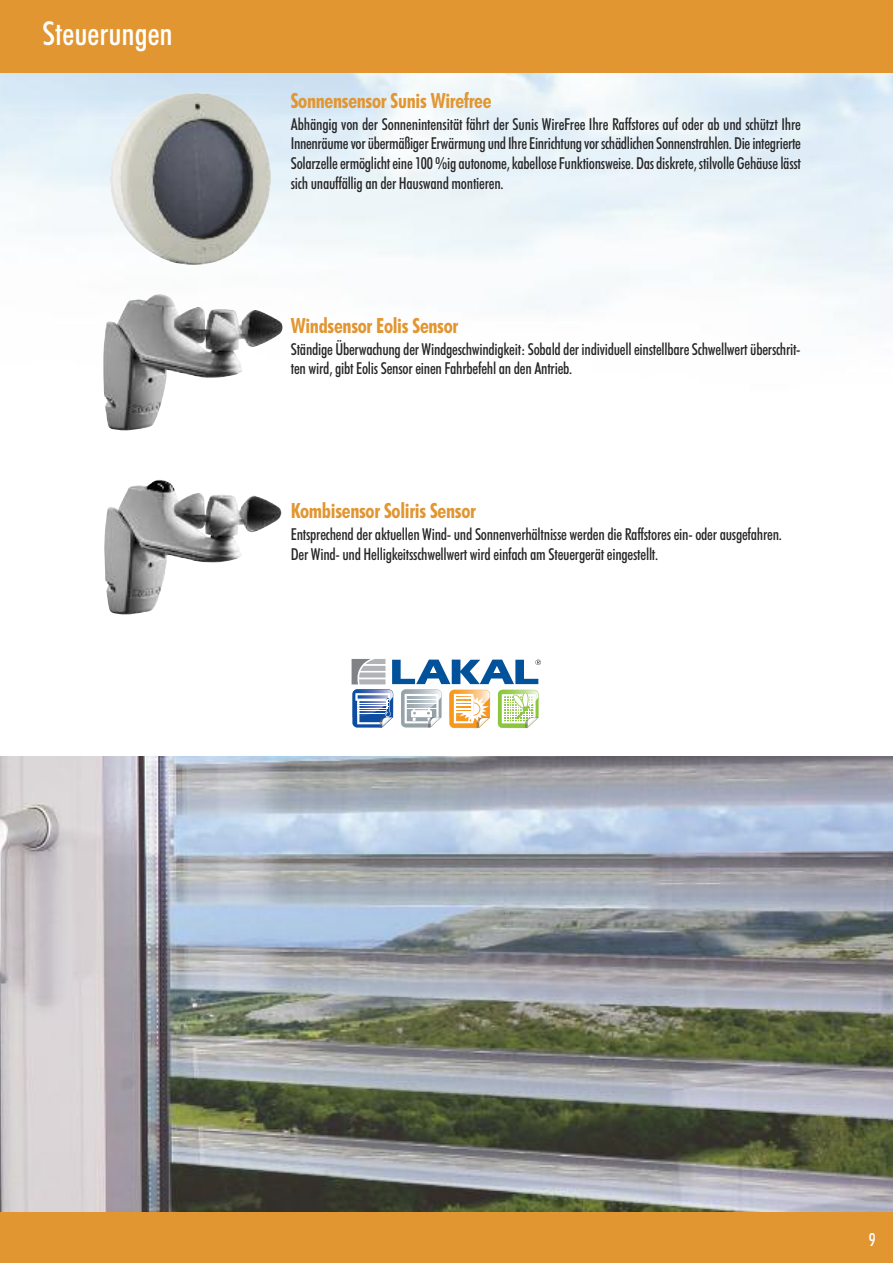
<style>
.page{position:relative;width:893px;height:1263px;background:#fff}
.page>*{position:absolute;margin:0;border:0;box-sizing:border-box;transform-origin:0 0}
.t1{font:500 condensed 33px "Futura BT";color:#fff}
.t2{font:700 condensed 21px "Futura BT";letter-spacing:-.015em;color:#e29632}
.t3{font:500 condensed 18px "Futura BT";color:#fff}
.t4{font:500 condensed 16.5px/19.8px "Futura BT";letter-spacing:-.015em;color:#272627}
</style>
<div class="page">
<img style="left:0;top:756px;width:893px;height:456px">
<img style="left:0;top:72px;width:893px;height:408px">
<div style="left:0;top:1212px;width:893px;height:51px;background:#e29632"></div>
<div style="left:0;top:0;width:893px;height:72px;background:#e29632"></div>
<img style="left:104px;top:480px;width:178px;height:134px">
<img style="left:103px;top:294px;width:180px;height:136px">
<img style="left:110px;top:93px;width:161px;height:172px">
<svg style="left:352px;top:659px;width:189px;height:69px"></svg>
<h1 class="t1" style="left:43px;top:14px;width:132px">Steuerungen</h1>
<p class="t2" style="left:291px;top:88px;width:202px">Sonnensensor Sunis Wirefree</p>
<p class="t4" style="left:291px;top:114px;width:512px;text-align:justify">Abhängig von der Sonnenintensität fährt der Sunis WireFree Ihre Raffstores auf oder ab und schützt Ihre InnenräumevorübermäßigerErwärmungundIhreEinrichtungvorschädlichenSonnenstrahlen. Dieintegrierte Solarzelleermöglichteine100%igautonome,kabelloseFunktionsweise. Dasdiskrete,stilvolle Gehäuselässt sich unauffällig an der Hauswand montieren.</p>
<p class="t2" style="left:291px;top:313px;width:169px">Windsensor Eolis Sensor</p>
<p class="t4" style="left:291px;top:339px;width:511px">Ständige Überwachung der Windgeschwindigkeit: Sobald der individuell einstellbare Schwellwert überschrit&shy;ten wird, gibt Eolis Sensor einen Fahrbefehl an den Antrieb.</p>
<p class="t2" style="left:291px;top:499px;width:187px">Kombisensor Soliris Sensor</p>
<p class="t4" style="left:291px;top:524px;width:493px">Entsprechend der aktuellen Wind- und Sonnenverhältnisse werden die Raffstores ein- oder ausgefahren.<br>Der Wind- und Helligkeitsschwellwert wird einfach am Steuergerät eingestellt.</p>
<p class="t3" style="left:869px;top:1229px;width:8px">9</p>
</div>
